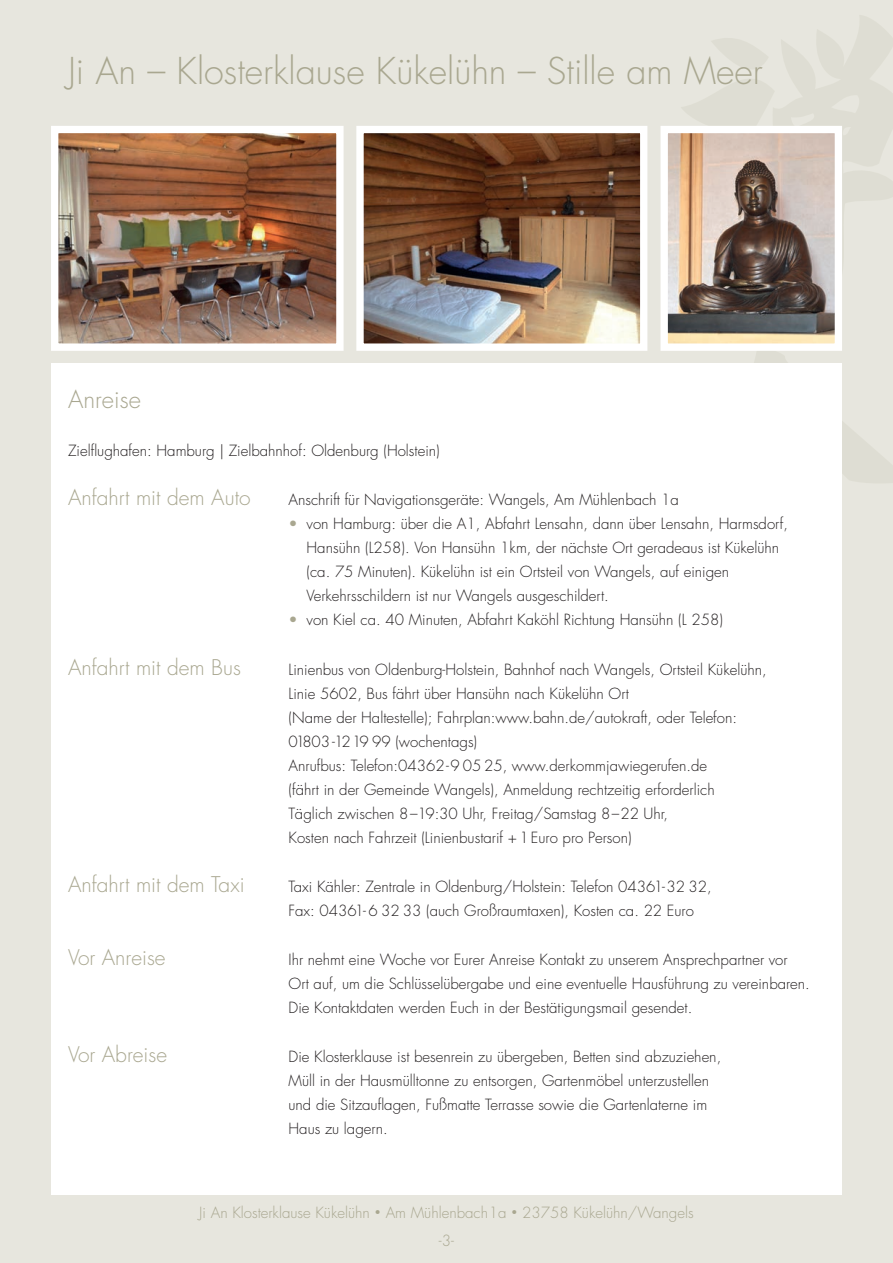
<style>
.page{position:relative;width:893px;height:1263px;background:#e7e6de}
.page>*{position:absolute;margin:0;border:0;box-sizing:border-box;transform-origin:0 0}
.t1{font:300 36px "Futura Std";color:#a9a790}
.t2{font:300 24px "Futura Std";color:#a9a790}
.t3{font:300 21px "Futura Std";color:#a9a790}
.t4{font:300 15px/24px "Futura Std";color:#231f20}
.t5{font:300 15px "Futura Std";color:#a9a790}
.s1{color:#a9a790}
.s2{font-size:10.5px}
</style>
<div class="page">
<svg style="left:660px;top:351px;width:233px;height:132px"></svg>
<svg style="left:681px;top:15px;width:212px;height:243px"></svg>
<img style="left:59px;top:134px;width:277px;height:209px">
<div style="left:51px;top:126px;width:293px;height:225px;border:7px solid #fff"></div>
<img style="left:364px;top:134px;width:275px;height:209px">
<div style="left:356px;top:126px;width:291px;height:225px;border:7px solid #fff"></div>
<img style="left:668px;top:134px;width:166px;height:209px">
<div style="left:660px;top:126px;width:182px;height:225px;border:7px solid #fff"></div>
<div style="left:51px;top:364px;width:791px;height:831px;background:#fff"></div>
<h1 class="t1" style="left:68px;top:49px;width:696px">Ji An – Klosterklause Kükelühn – Stille am Meer</h1>
<h2 class="t2" style="left:68px;top:385px;width:74px">Anreise</h2>
<p class="t4" style="left:68px;top:439px;width:373px">Zielflughafen: Hamburg | Zielbahnhof: Oldenburg (Holstein)</p>
<h3 class="t3" style="left:68px;top:485px;width:184px">Anfahrt mit dem Auto</h3>
<p class="t4" style="left:289px;top:488px;width:392px">Anschrift für Navigationsgeräte: Wangels, Am Mühlenbach 1a</p>
<p class="t4" style="left:307px;top:512px;width:483px;text-indent:-18px"><span class="s1">•</span> von Hamburg: über die A1, Abfahrt Lensahn, dann über Lensahn, Harmsdorf, Hansühn (L258). Von Hansühn 1km, der nächste Ort geradeaus ist Kükelühn (ca. 75 Minuten). Kükelühn ist ein Ortsteil von Wangels, auf einigen Verkehrsschildern ist nur Wangels ausgeschildert.</p>
<p class="t4" style="left:289px;top:608px;width:436px"><span class="s1">•</span> von Kiel ca. 40 Minuten, Abfahrt Kaköhl Richtung Hansühn (L 258)</p>
<h3 class="t3" style="left:68px;top:654px;width:174px">Anfahrt mit dem Bus</h3>
<p class="t4" style="left:289px;top:658px;width:480px">Linienbus von Oldenburg-Holstein, Bahnhof nach Wangels, Ortsteil Kükelühn, Linie 5602, Bus fährt über Hansühn nach Kükelühn Ort<br>(Name der Haltestelle); Fahrplan:www.bahn.de/autokraft, oder Telefon:<br>01803-12 19 99 (wochentags)<br>Anrufbus: Telefon:04362-9 05 25, www.derkommjawiegerufen.de<br>(fährt in der Gemeinde Wangels), Anmeldung rechtzeitig erforderlich<br>Täglich zwischen 8–19:30 Uhr, Freitag/Samstag 8–22 Uhr,<br>Kosten nach Fahrzeit (Linienbustarif + 1 Euro pro Person)</p>
<h3 class="t3" style="left:68px;top:871px;width:178px">Anfahrt mit dem Taxi</h3>
<p class="t4" style="left:289px;top:875px;width:425px">Taxi Kähler: Zentrale in Oldenburg/Holstein: Telefon 04361-32 32,<br>Fax: 04361- 6 32 33 (auch Großraumtaxen), Kosten ca. 22 Euro</p>
<h3 class="t3" style="left:68px;top:945px;width:99px">Vor Anreise</h3>
<p class="t4" style="left:289px;top:948px;width:523px">Ihr nehmt eine Woche vor Eurer Anreise Kontakt zu unserem Ansprechpartner vor<br>Ort auf, um die Schlüsselübergabe und eine eventuelle Hausführung zu vereinbaren.<br>Die Kontaktdaten werden Euch in der Bestätigungsmail gesendet.</p>
<h3 class="t3" style="left:68px;top:1042px;width:101px">Vor Abreise</h3>
<p class="t4" style="left:289px;top:1045px;width:434px">Die Klosterklause ist besenrein zu übergeben, Betten sind abzuziehen, Müll in der Hausmülltonne zu entsorgen, Gartenmöbel unterzustellen und die Sitzauflagen, Fußmatte Terrasse sowie die Gartenlaterne im Haus zu lagern.</p>
<p class="t5" style="left:199px;top:1203px;width:496px">Ji An Klosterklause Kükelühn <span class="s2">•</span> Am Mühlenbach 1a <span class="s2">•</span> 23758 Kükelühn/Wangels</p>
</div>
